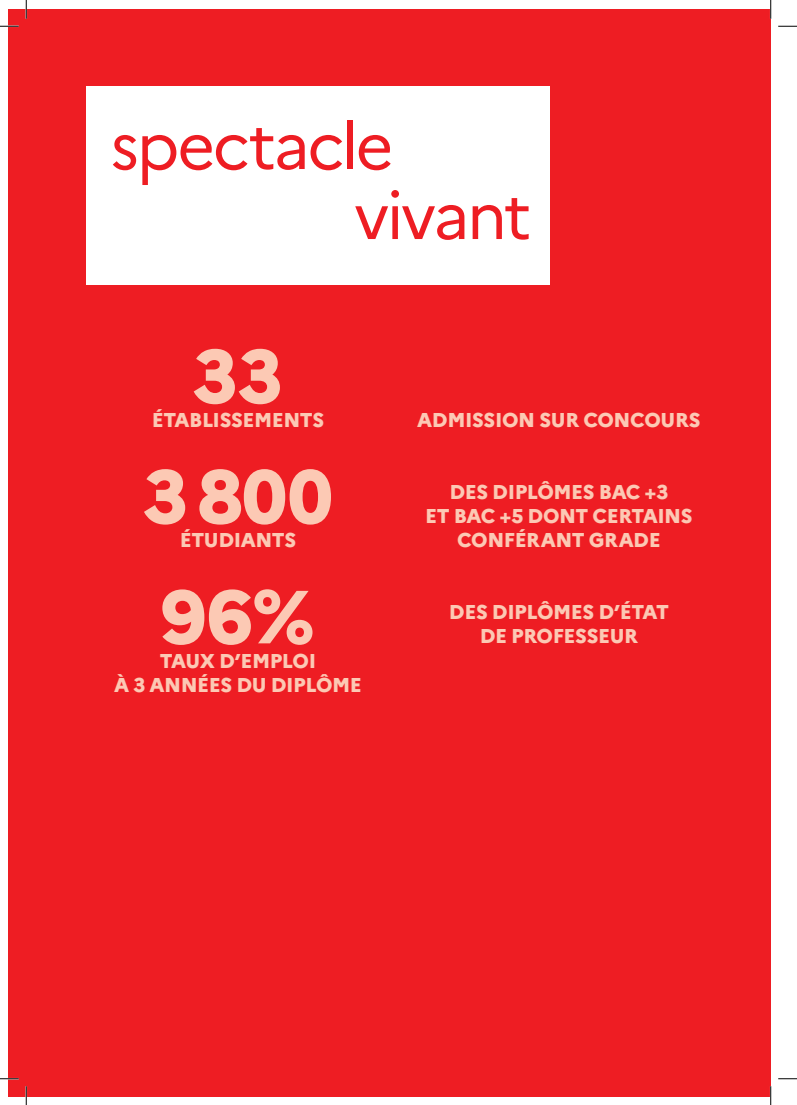
<style>
.page{position:relative;width:797px;height:1105px;background:#fff}
.page>*{position:absolute;margin:0;border:0;box-sizing:border-box;transform-origin:0 0}
.t1{font:800 75px "Marianne";letter-spacing:.01em;color:#fcc9b4}
.t2{font:65px/70px "Marianne";letter-spacing:-.04em;color:#ee1d23}
.t3{font:800 20px/24px "Marianne";letter-spacing:-.02em;color:#fcc9b4;text-align:center}
</style>
<div class="page">
<div style="left:9px;top:9px;width:761px;height:1087px;background:#ee1d23"></div>
<div style="left:86px;top:86px;width:464px;height:199px;background:#fff"></div>
<svg style="left:0;top:25px;width:19px;height:2px"></svg>
<svg style="left:778px;top:25px;width:19px;height:2px"></svg>
<svg style="left:0;top:1078px;width:19px;height:1px"></svg>
<svg style="left:778px;top:1078px;width:19px;height:1px"></svg>
<svg style="left:25px;top:0;width:2px;height:19px"></svg>
<svg style="left:25px;top:1086px;width:2px;height:19px"></svg>
<svg style="left:770px;top:0;width:1px;height:19px"></svg>
<svg style="left:770px;top:1086px;width:1px;height:19px"></svg>
<h2 class="t2" style="left:354px;top:111px;width:178px;text-indent:-244px">spectacle vivant</h2>
<h1 class="t1" style="left:193px;top:330px;width:91px">33</h1>
<p class="t3" style="left:152px;top:408px;width:174px">ÉTABLISSEMENTS</p>
<h1 class="t1" style="left:143px;top:451px;width:191px">3800</h1>
<p class="t3" style="left:180px;top:528px;width:118px">ÉTUDIANTS</p>
<h1 class="t1" style="left:161px;top:571px;width:155px">96%</h1>
<p class="t3" style="left:114px;top:648px;width:249px">TAUX D’EMPLOI<br>À 3 ANNÉES DU DIPLÔME</p>
<p class="t3" style="left:417px;top:408px;width:285px">ADMISSION SUR CONCOURS</p>
<p class="t3" style="left:425px;top:480px;width:269px">DES DIPLÔMES BAC +3<br>ET BAC +5 DONT CERTAINS<br>CONFÉRANT GRADE</p>
<p class="t3" style="left:449px;top:600px;width:221px">DES DIPLÔMES D’ÉTAT<br>DE PROFESSEUR</p>
</div>
